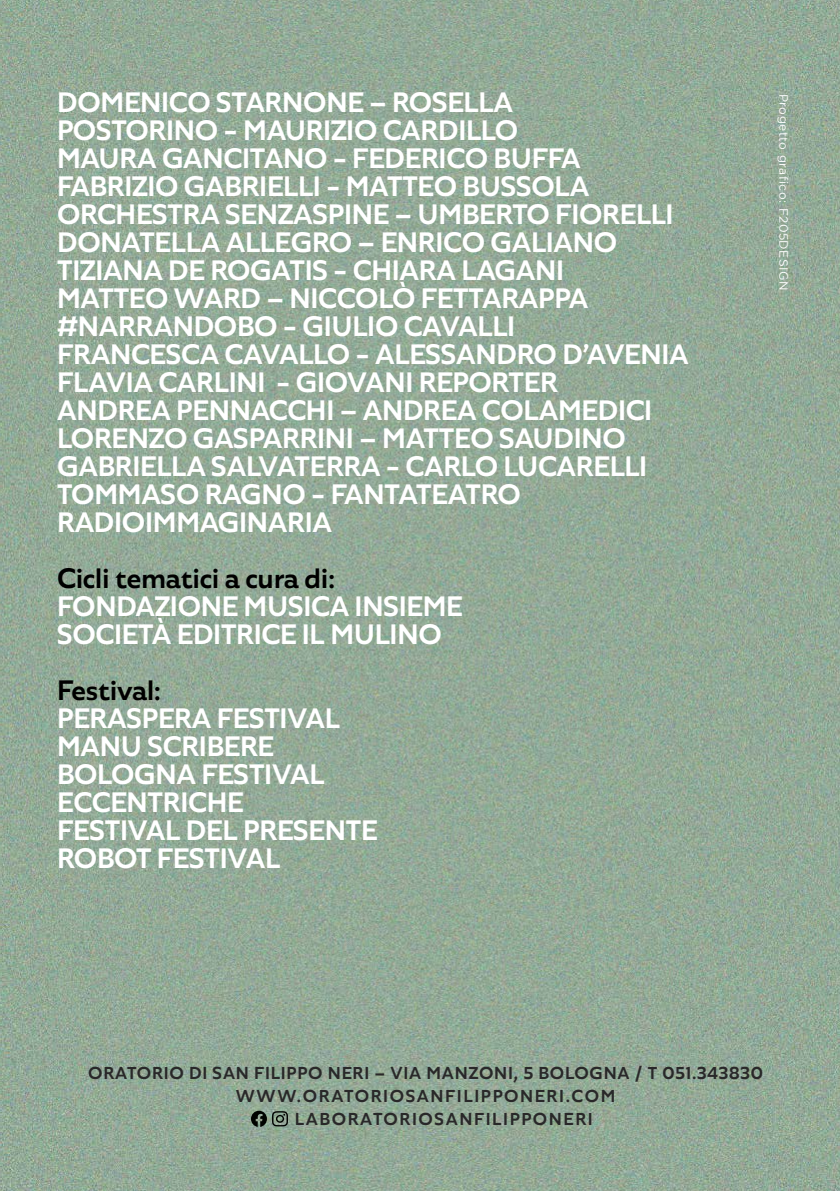
<style>
.page{position:relative;width:840px;height:1191px;background:#fff}
.page>*{position:absolute;margin:0;border:0;box-sizing:border-box;transform-origin:0 0}
.t1{font:500 26px/28px "Agile Sans";letter-spacing:-.01em;color:#fff}
.t2{font:500 26px "Agile Sans";letter-spacing:-.01em;color:#000}
.t3{font:500 16px "Agile Sans";letter-spacing:.05em;color:#292829}
.t4{font:500 16px "Agile Sans";letter-spacing:.1em;color:#292829}
.t5{font:12px "Gotham";letter-spacing:.04em;color:#fff}
</style>
<div class="page">
<img style="left:0;top:0;width:839px;height:1191px">
<svg style="left:251px;top:1110px;width:37px;height:17px"></svg>
<p class="t1" style="left:57px;top:88px;width:457px">DOMENICO STARNONE – ROSELLA</p>
<p class="t1" style="left:57px;top:116px;width:462px">POSTORINO - MAURIZIO CARDILLO</p>
<p class="t1" style="left:57px;top:144px;width:525px">MAURA GANCITANO - FEDERICO BUFFA</p>
<p class="t1" style="left:57px;top:172px;width:617px">FABRIZIO GABRIELLI - MATTEO BUSSOLA<br>ORCHESTRA SENZASPINE – UMBERTO FIORELLI</p>
<p class="t1" style="left:57px;top:228px;width:561px">DONATELLA ALLEGRO – ENRICO GALIANO</p>
<p class="t1" style="left:57px;top:256px;width:508px">TIZIANA DE ROGATIS - CHIARA LAGANI</p>
<p class="t1" style="left:57px;top:284px;width:532px">MATTEO WARD – NICCOLÒ FETTARAPPA</p>
<p class="t1" style="left:57px;top:312px;width:459px">#NARRANDOBO - GIULIO CAVALLI</p>
<p class="t1" style="left:57px;top:340px;width:632px">FRANCESCA CAVALLO - ALESSANDRO D’AVENIA<br>FLAVIA CARLINI - GIOVANI REPORTER</p>
<p class="t1" style="left:57px;top:396px;width:596px">ANDREA PENNACCHI – ANDREA COLAMEDICI</p>
<p class="t1" style="left:57px;top:424px;width:591px">LORENZO GASPARRINI – MATTEO SAUDINO<br>GABRIELLA SALVATERRA - CARLO LUCARELLI<br>TOMMASO RAGNO - FANTATEATRO<br>RADIOIMMAGINARIA</p>
<p class="t2" style="left:57px;top:560px;width:279px">Cicli tematici a cura di:</p>
<p class="t1" style="left:57px;top:592px;width:407px">FONDAZIONE MUSICA INSIEME</p>
<p class="t1" style="left:57px;top:620px;width:386px">SOCIETÀ EDITRICE IL MULINO</p>
<p class="t2" style="left:57px;top:672px;width:105px">Festival:</p>
<p class="t1" style="left:57px;top:704px;width:284px">PERASPERA FESTIVAL</p>
<p class="t1" style="left:57px;top:732px;width:218px">MANU SCRIBERE</p>
<p class="t1" style="left:57px;top:760px;width:269px">BOLOGNA FESTIVAL</p>
<p class="t1" style="left:57px;top:788px;width:188px">ECCENTRICHE</p>
<p class="t1" style="left:57px;top:816px;width:322px">FESTIVAL DEL PRESENTE</p>
<p class="t1" style="left:57px;top:844px;width:225px">ROBOT FESTIVAL</p>
<p class="t5" style="left:790px;top:93px;width:198px;rotate:90deg">Progetto grafico: F205DESIGN</p>
<p class="t3" style="left:88px;top:1061px;width:675px">ORATORIO DI SAN FILIPPO NERI – VIA MANZONI, 5 BOLOGNA / T 051.343830</p>
<p class="t4" style="left:236px;top:1084px;width:381px">WWW.ORATORIOSANFILIPPONERI.COM</p>
<p class="t4" style="left:294px;top:1107px;width:299px">LABORATORIOSANFILIPPONERI</p>
</div>
